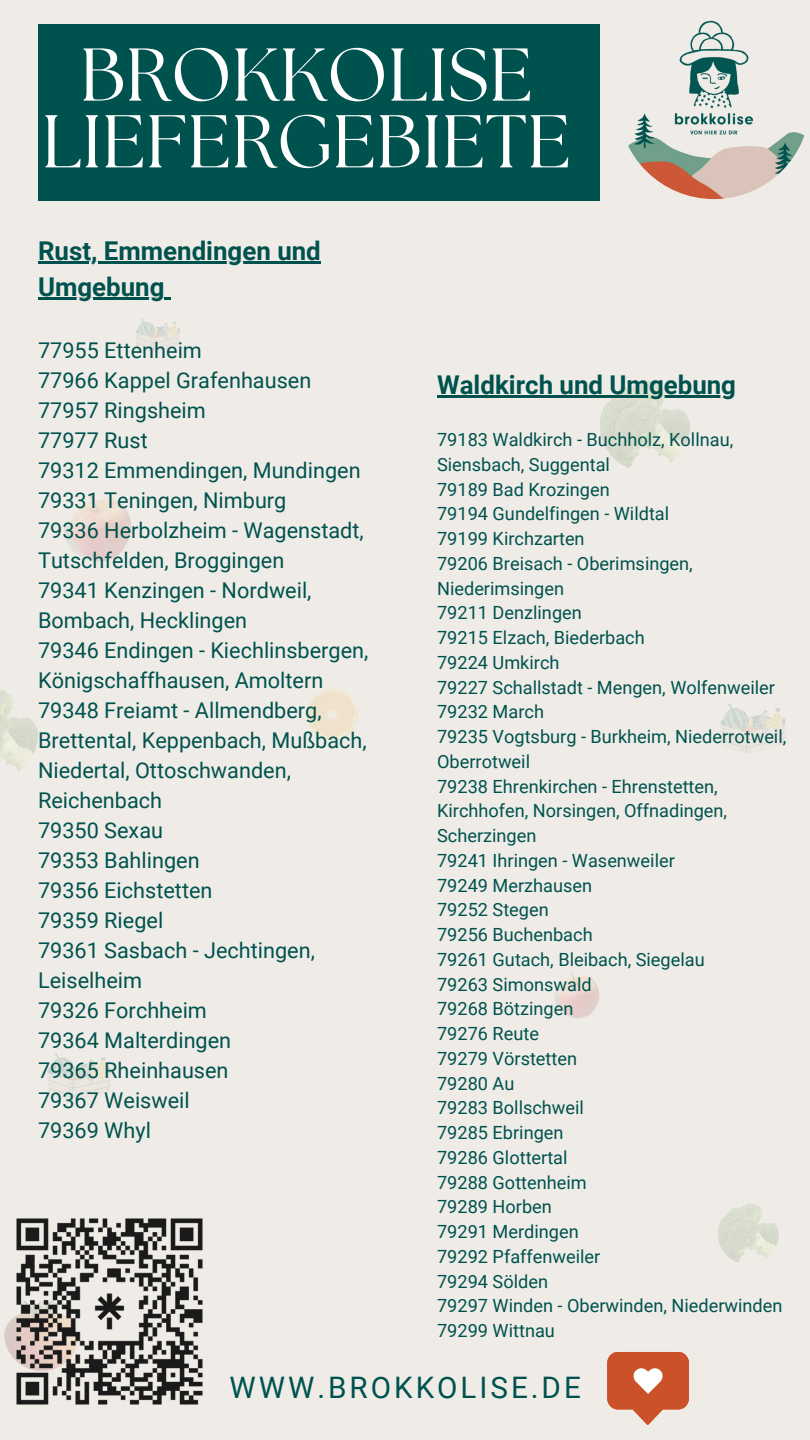
<style>
.page{position:relative;width:810px;height:1440px;background:#eeebe6}
.page>*{position:absolute;margin:0;border:0;box-sizing:border-box;transform-origin:0 0}
.t1{font:74.6px/66.8px "The Seasons";color:#fff;text-align:center}
.t2{font:29.6px "Roboto";letter-spacing:.1em;color:#00524e}
.t3{font:700 25.9px/36px "Roboto";color:#00524e}
.t4{font:21.7px/30px "Roboto";color:#00524e}
.t5{font:18.2px/24.8px "Roboto";color:#00524e}
</style>
<div class="page">
<div style="left:38px;top:25px;width:562px;height:176px;background:#00524e"></div>
<svg style="left:607px;top:1352px;width:82px;height:73px"></svg>
<img style="left:618px;top:7px;width:192px;height:192px;border-radius:50%">
<img style="left:4px;top:1296px;width:76px;height:75px;border-radius:50%">
<img style="left:0;top:690px;width:38px;height:81px">
<img style="left:64px;top:494px;width:68px;height:68px;border-radius:50%">
<img style="left:714px;top:689px;width:76px;height:76px;border-radius:50%">
<img style="left:600px;top:380px;width:90px;height:91px;border-radius:50%">
<img style="left:554px;top:973px;width:46px;height:45px;border-radius:50%">
<img style="left:42px;top:1038px;width:73px;height:73px;border-radius:50%">
<img style="left:718px;top:1203px;width:61px;height:61px;border-radius:50%">
<img style="left:306px;top:689px;width:52px;height:51px;border-radius:50%">
<img style="left:132px;top:308px;width:51px;height:52px;border-radius:50%">
<hr style="left:437px;top:395px;width:299px;height:2px;background:#00524e">
<hr style="left:38px;top:262px;width:283px;height:2px;background:#00524e">
<hr style="left:38px;top:298px;width:127px;height:2px;background:#00524e">
<svg style="left:165px;top:298px;width:6px;height:2px"></svg>
<img style="left:15px;top:1218px;width:188px;height:187px">
<p class="t1" style="left:42px;top:46px;width:531px">BROKKOLISE<br>LIEFERGEBIETE</p>
<p class="t3" style="left:38px;top:233px;width:284px">Rust, Emmendingen und<br>Umgebung</p>
<p class="t4" style="left:38px;top:335px;width:165px">77955 Ettenheim</p>
<p class="t4" style="left:38px;top:365px;width:275px">77966 Kappel Grafenhausen</p>
<p class="t4" style="left:38px;top:395px;width:169px">77957 Ringsheim</p>
<p class="t4" style="left:38px;top:425px;width:111px">77977 Rust</p>
<p class="t4" style="left:38px;top:455px;width:324px">79312 Emmendingen, Mundingen</p>
<p class="t4" style="left:38px;top:485px;width:250px">79331 Teningen, Nimburg</p>
<p class="t4" style="left:38px;top:515px;width:327px">79336 Herbolzheim - Wagenstadt,<br>Tutschfelden, Broggingen</p>
<p class="t4" style="left:38px;top:575px;width:275px">79341 Kenzingen - Nordweil,<br>Bombach, Hecklingen</p>
<p class="t4" style="left:38px;top:635px;width:332px">79346 Endingen - Kiechlinsbergen,<br>Königschaffhausen, Amoltern</p>
<p class="t4" style="left:38px;top:695px;width:330px">79348 Freiamt - Allmendberg,<br>Brettental, Keppenbach, Mußbach,<br>Niedertal, Ottoschwanden,<br>Reichenbach</p>
<p class="t4" style="left:38px;top:815px;width:127px">79350 Sexau</p>
<p class="t4" style="left:38px;top:845px;width:163px">79353 Bahlingen</p>
<p class="t4" style="left:38px;top:875px;width:176px">79356 Eichstetten</p>
<p class="t4" style="left:38px;top:905px;width:127px">79359 Riegel</p>
<p class="t4" style="left:38px;top:935px;width:278px">79361 Sasbach - Jechtingen,<br>Leiselheim</p>
<p class="t4" style="left:38px;top:995px;width:170px">79326 Forchheim</p>
<p class="t4" style="left:38px;top:1025px;width:195px">79364 Malterdingen</p>
<p class="t4" style="left:38px;top:1055px;width:192px">79365 Rheinhausen</p>
<p class="t4" style="left:38px;top:1085px;width:153px">79367 Weisweil</p>
<p class="t4" style="left:38px;top:1115px;width:114px">79369 Whyl</p>
<p class="t3" style="left:437px;top:367px;width:300px">Waldkirch und Umgebung</p>
<p class="t5" style="left:437px;top:428px;width:298px">79183 Waldkirch - Buchholz, Kollnau,<br>Siensbach, Suggental</p>
<p class="t5" style="left:437px;top:477px;width:174px">79189 Bad Krozingen</p>
<p class="t5" style="left:437px;top:502px;width:234px">79194 Gundelfingen - Wildtal</p>
<p class="t5" style="left:437px;top:527px;width:149px">79199 Kirchzarten</p>
<p class="t5" style="left:437px;top:551px;width:257px">79206 Breisach - Oberimsingen,<br>Niederimsingen</p>
<p class="t5" style="left:437px;top:601px;width:146px">79211 Denzlingen</p>
<p class="t5" style="left:437px;top:626px;width:209px">79215 Elzach, Biederbach</p>
<p class="t5" style="left:437px;top:650px;width:124px">79224 Umkirch</p>
<p class="t5" style="left:437px;top:675px;width:339px">79227 Schallstadt - Mengen, Wolfenweiler</p>
<p class="t5" style="left:437px;top:700px;width:108px">79232 March</p>
<p class="t5" style="left:437px;top:725px;width:351px">79235 Vogtsburg - Burkheim, Niederrotweil,<br>Oberrotweil</p>
<p class="t5" style="left:437px;top:774px;width:292px">79238 Ehrenkirchen - Ehrenstetten,<br>Kirchhofen, Norsingen, Offnadingen,<br>Scherzingen</p>
<p class="t5" style="left:437px;top:848px;width:239px">79241 Ihringen - Wasenweiler</p>
<p class="t5" style="left:437px;top:873px;width:157px">79249 Merzhausen</p>
<p class="t5" style="left:437px;top:898px;width:113px">79252 Stegen</p>
<p class="t5" style="left:437px;top:923px;width:157px">79256 Buchenbach</p>
<p class="t5" style="left:437px;top:947px;width:269px">79261 Gutach, Bleibach, Siegelau</p>
<p class="t5" style="left:437px;top:972px;width:156px">79263 Simonswald</p>
<p class="t5" style="left:437px;top:997px;width:138px">79268 Bötzingen</p>
<p class="t5" style="left:437px;top:1022px;width:103px">79276 Reute</p>
<p class="t5" style="left:437px;top:1046px;width:141px">79279 Vörstetten</p>
<p class="t5" style="left:437px;top:1071px;width:79px">79280 Au</p>
<p class="t5" style="left:437px;top:1096px;width:148px">79283 Bollschweil</p>
<p class="t5" style="left:437px;top:1121px;width:128px">79285 Ebringen</p>
<p class="t5" style="left:437px;top:1145px;width:132px">79286 Glottertal</p>
<p class="t5" style="left:437px;top:1170px;width:151px">79288 Gottenheim</p>
<p class="t5" style="left:437px;top:1195px;width:116px">79289 Horben</p>
<p class="t5" style="left:437px;top:1220px;width:143px">79291 Merdingen</p>
<p class="t5" style="left:437px;top:1244px;width:165px">79292 Pfaffenweiler</p>
<p class="t5" style="left:437px;top:1269px;width:112px">79294 Sölden</p>
<p class="t5" style="left:437px;top:1294px;width:347px">79297 Winden - Oberwinden, Niederwinden</p>
<p class="t5" style="left:437px;top:1319px;width:119px">79299 Wittnau</p>
<p class="t2" style="left:230px;top:1371px;width:353px">WWW.BROKKOLISE.DE</p>
</div>
